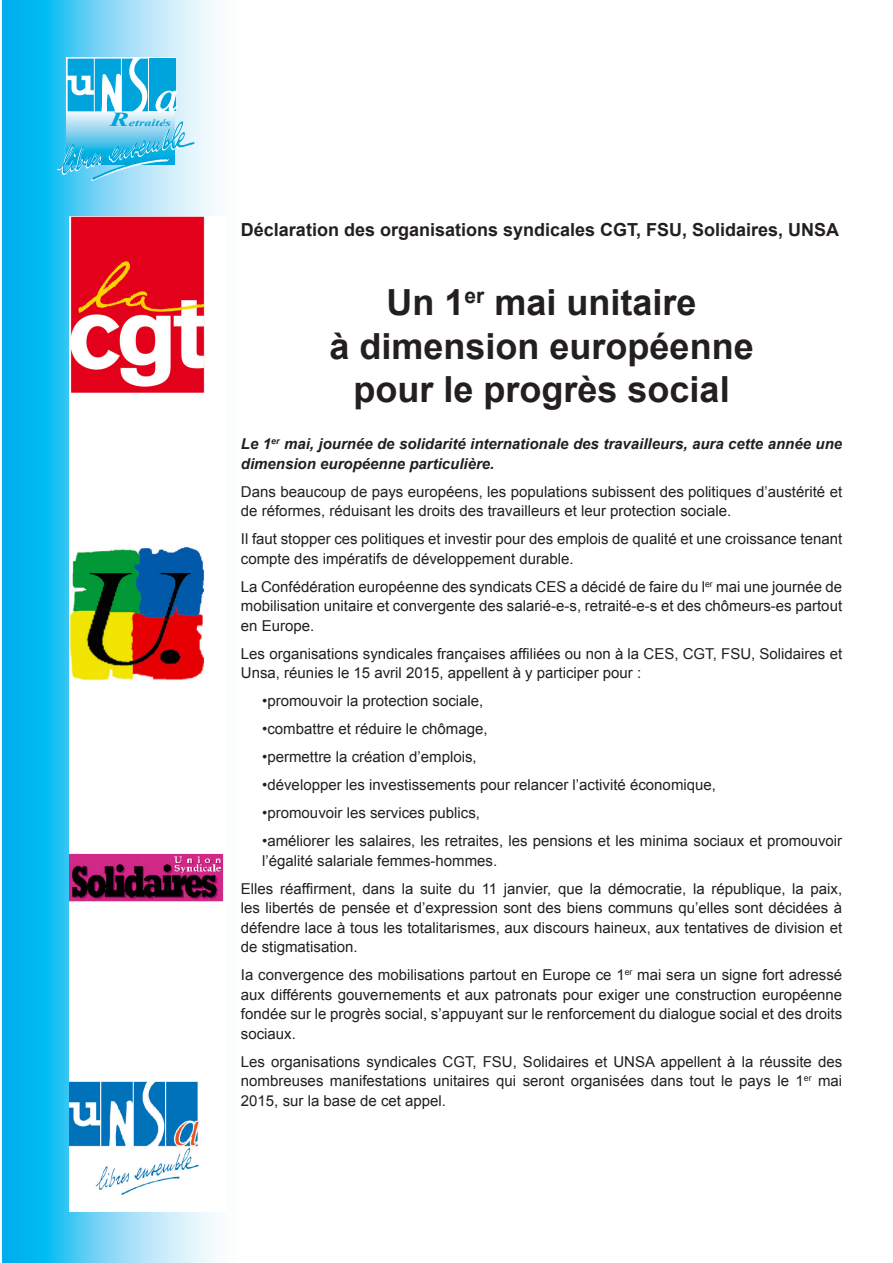
<style>
.page{position:relative;width:893px;height:1263px;background:#fff}
.page>*{position:absolute;margin:0;border:0;box-sizing:border-box;transform-origin:0 0}
.t1{font:700 36px "Arial";color:#231f20}
.t2{font:700 18px "Arial";color:#231f20}
.t3{font:15px/19.5px "Arial";color:#231f20}
.t4{font:italic 700 15px/19.5px "Arial";color:#231f20}
.t5{font:italic 700 9.75px "Times New Roman";color:#00a4dc;scale:1.44 1}
.s1{font-size:19.8px}
</style>
<div class="page">
<svg style="left:2px;top:0;width:214px;height:1263px;background:#30c2f2"></svg>
<svg style="left:67px;top:112px;width:107px;height:8px"></svg>
<svg style="left:67px;top:58px;width:111px;height:54px"></svg>
<svg style="left:57px;top:120px;width:139px;height:61px;background:#76cfef"></svg>
<img style="left:69px;top:217px;width:155px;height:995px">
<p class="t5" style="left:110px;top:116px;width:44px"><span class="s1">R</span>etraités</p>
<p class="t2" style="left:241px;top:217px;width:600px">Déclaration des organisations syndicales CGT, FSU, Solidaires, UNSA</p>
<p class="t1" style="left:387px;top:279px;width:311px">Un 1<sup>er</sup> mai unitaire</p>
<p class="t1" style="left:330px;top:322px;width:426px">à dimension européenne</p>
<p class="t1" style="left:353px;top:365px;width:378px">pour le progrès social</p>
<p class="t4" style="left:241px;top:435px;width:603px">Le 1<sup>er</sup> mai, journée de solidarité internationale des travailleurs, aura cette année une dimension européenne particulière.</p>
<p class="t3" style="left:241px;top:482px;width:603px">Dans beaucoup de pays européens, les populations subissent des politiques d’austérité et de réformes, réduisant les droits des travailleurs et leur protection sociale.</p>
<p class="t3" style="left:241px;top:529px;width:603px">Il faut stopper ces politiques et investir pour des emplois de qualité et une croissance tenant compte des impératifs de développement durable.</p>
<p class="t3" style="left:241px;top:577px;width:603px;text-align:justify">La Confédération européenne des syndicats CES a décidé de faire du l<sup>er</sup> mai une journée de mobilisation unitaire et convergente des salarié-e-s, retraité-e-s et des chômeurs-es partout en Europe.</p>
<p class="t3" style="left:241px;top:644px;width:603px">Les organisations syndicales françaises affiliées ou non à la CES, CGT, FSU, Solidaires et<br>Unsa, réunies le 15 avril 2015, appellent à y participer pour :</p>
<p class="t3" style="left:262px;top:691px;width:223px">•promouvoir la protection sociale,</p>
<p class="t3" style="left:262px;top:719px;width:227px">•combattre et réduire le chômage,</p>
<p class="t3" style="left:262px;top:747px;width:216px">•permettre la création d’emplois,</p>
<p class="t3" style="left:262px;top:775px;width:455px">•développer les investissements pour relancer l’activité économique,</p>
<p class="t3" style="left:262px;top:803px;width:219px">•promouvoir les services publics,</p>
<p class="t3" style="left:262px;top:831px;width:581px">•améliorer les salaires, les retraites, les pensions et les minima sociaux et promouvoir l’égalité salariale femmes-hommes.</p>
<p class="t3" style="left:241px;top:879px;width:603px;text-align:justify">Elles réaffirment, dans la suite du 11 janvier, que la démocratie, la république, la paix, les libertés de pensée et d’expression sont des biens communs qu’elles sont décidées à défendre lace à tous les totalitarismes, aux discours haineux, aux tentatives de division et de stigmatisation.</p>
<p class="t3" style="left:241px;top:965px;width:603px;text-align:justify">Ia convergence des mobilisations partout en Europe ce 1<sup>er</sup> mai sera un signe fort adressé aux différents gouvernements et aux patronats pour exiger une construction européenne fondée sur le progrès social, s’appuyant sur le renforcement du dialogue social et des droits sociaux.</p>
<p class="t3" style="left:241px;top:1052px;width:603px;text-align:justify">Les organisations syndicales CGT, FSU, Solidaires et UNSA appellent à la réussite des nombreuses manifestations unitaires qui seront organisées dans tout le pays le 1<sup>er</sup> mai 2015, sur la base de cet appel.</p>
</div>
